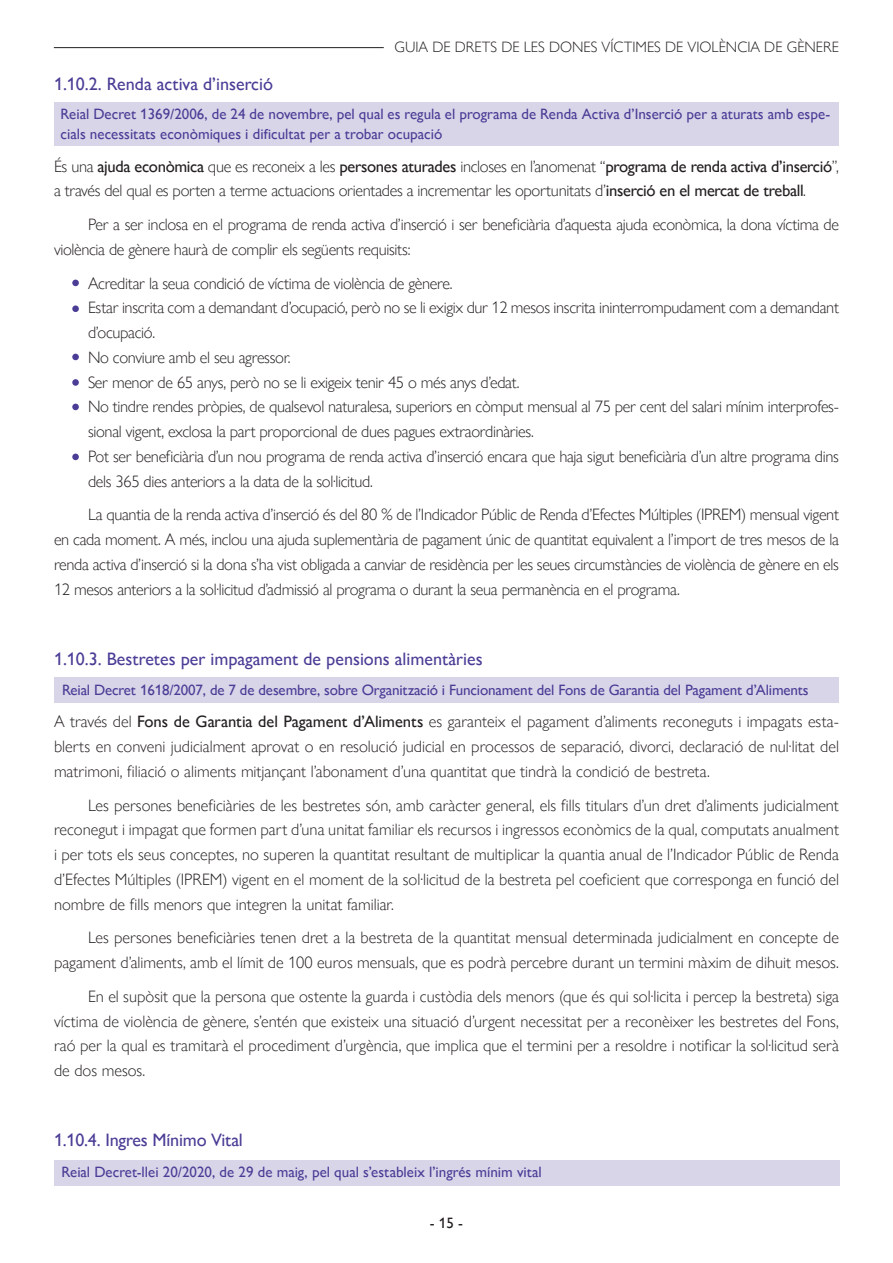
<style>
.page{position:relative;width:893px;height:1263px;background:#fff}
.page>*{position:absolute;margin:0;border:0;box-sizing:border-box;transform-origin:0 0}
.titulo3{font:500 18px "Gill Sans Nova";color:#4b3d96}
.t1{font:300 16.5px/24.8px "Gill Sans Nova";letter-spacing:-.02em;color:#231f20}
.t2{font:300 16.5px/24.8px "Gill Sans Nova";color:#231f20;text-align:right}
.t3{font:500 15px/19.5px "Gill Sans Nova";color:#4b3d96}
.t4{font:300 15px "Gill Sans Nova";color:#231f20}
.t5{font:500 15px "Gill Sans Nova";color:#231f20}
.s1{font-weight:500}
</style>
<div class="page">
<hr style="left:54px;top:47px;width:330px;height:1px;background:#231f20">
<div style="left:72px;top:280px;width:7px;height:6px;background:#4b3d96;border-radius:50%"></div>
<div style="left:72px;top:305px;width:7px;height:7px;background:#4b3d96;border-radius:50%"></div>
<div style="left:72px;top:354px;width:7px;height:6px;background:#4b3d96;border-radius:50%"></div>
<div style="left:72px;top:379px;width:7px;height:7px;background:#4b3d96;border-radius:50%"></div>
<div style="left:72px;top:404px;width:7px;height:6px;background:#4b3d96;border-radius:50%"></div>
<div style="left:72px;top:454px;width:7px;height:6px;background:#4b3d96;border-radius:50%"></div>
<div style="left:54px;top:103px;width:785px;height:43px;background:#d9d5e9"></div>
<div style="left:54px;top:677px;width:785px;height:26px;background:#d9d5e9"></div>
<div style="left:54px;top:1160px;width:785px;height:26px;background:#d9d5e9"></div>
<p class="titulo3" style="left:54px;top:73px;width:220px">1.10.2. Renda activa d’inserció</p>
<p class="t4" style="left:394px;top:38px;width:446px">GUIA DE DRETS DE LES DONES VÍCTIMES DE VIOLÈNCIA DE GÈNERE</p>
<p class="t3" style="left:61px;top:104px;width:771px">Reial Decret 1369/2006, de 24 de novembre, pel qual es regula el programa de Renda Activa d’Inserció per a aturats amb espe&shy;cials necessitats econòmiques i dificultat per a trobar ocupació</p>
<p class="t1" style="left:54px;top:154px;width:786px">És una <span class="s1">ajuda econòmica</span> que es reconeix a les <span class="s1">persones aturades</span> incloses en l’anomenat “<span class="s1">programa de renda activa d’inserció</span>”, a través del qual es porten a terme actuacions orientades a incrementar les oportunitats d’<span class="s1">inserció en el mercat de treball</span>.</p>
<p class="t1" style="left:54px;top:212px;width:786px;text-indent:34px">Per a ser inclosa en el programa de renda activa d’inserció i ser beneficiària d’aquesta ajuda econòmica, la dona víctima de violència de gènere haurà de complir els següents requisits:</p>
<p class="t1" style="left:88px;top:271px;width:366px">Acreditar la seua condició de víctima de violència de gènere.</p>
<p class="t1" style="left:88px;top:295px;width:752px">Estar inscrita com a demandant d’ocupació, però no se li exigix dur 12 mesos inscrita ininterrompudament com a demandant d’ocupació.</p>
<p class="t1" style="left:88px;top:345px;width:204px">No conviure amb el seu agressor.</p>
<p class="t1" style="left:88px;top:370px;width:433px">Ser menor de 65 anys, però no se li exigeix tenir 45 o més anys d’edat.</p>
<p class="t1" style="left:88px;top:394px;width:752px">No tindre rendes pròpies, de qualsevol naturalesa, superiors en còmput mensual al 75 per cent del salari mínim interprofes&shy;sional vigent, exclosa la part proporcional de dues pagues extraordinàries.</p>
<p class="t1" style="left:88px;top:444px;width:752px">Pot ser beneficiària d’un nou programa de renda activa d’inserció encara que haja sigut beneficiària d’un altre programa dins dels 365 dies anteriors a la data de la sol·licitud.</p>
<p class="t1" style="left:54px;top:502px;width:786px;text-align:justify;text-indent:34px">La quantia de la renda activa d’inserció és del 80 % de l’Indicador Públic de Renda d’Efectes Múltiples (IPREM) mensual vigent en cada moment. A més, inclou una ajuda suplementària de pagament únic de quantitat equivalent a l’import de tres mesos de la renda activa d’inserció si la dona s’ha vist obligada a canviar de residència per les seues circumstàncies de violència de gènere en els 12 mesos anteriors a la sol·licitud d’admissió al programa o durant la seua permanència en el programa.</p>
<p class="titulo3" style="left:54px;top:647px;width:430px">1.10.3. Bestretes per impagament de pensions alimentàries</p>
<p class="t3" style="left:62px;top:680px;width:748px">Reial Decret 1618/2007, de 7 de desembre, sobre Organització i Funcionament del Fons de Garantia del Pagament d’Aliments</p>
<p class="t1" style="left:54px;top:709px;width:786px;text-align:justify">A través del <span class="s1">Fons de Garantia del Pagament d’Aliments</span> es garanteix el pagament d’aliments reconeguts i impagats esta&shy;blerts en conveni judicialment aprovat o en resolució judicial en processos de separació, divorci, declaració de nul·litat del matrimoni, filiació o aliments mitjançant l’abonament d’una quantitat que tindrà la condició de bestreta.</p>
<p class="t1" style="left:54px;top:792px;width:786px;text-align:justify;text-indent:34px">Les persones beneficiàries de les bestretes són, amb caràcter general, els fills titulars d’un dret d’aliments judicialment reconegut i impagat que formen part d’una unitat familiar els recursos i ingressos econòmics de la qual, computats anualment i per tots els seus conceptes, no superen la quantitat resultant de multiplicar la quantia anual de l’Indicador Públic de Renda d’Efectes Múltiples (IPREM) vigent en el moment de la sol·licitud de la bestreta pel coeficient que corresponga en funció del nombre de fills menors que integren la unitat familiar.</p>
<p class="t2" style="left:54px;top:925px;width:786px">Les persones beneficiàries tenen dret a la bestreta de la quantitat mensual determinada judicialment en concepte de pagament d’aliments, amb el límit de 100 euros mensuals, que es podrà percebre durant un termini màxim de dihuit mesos.</p>
<p class="t1" style="left:54px;top:984px;width:787px;text-align:justify;text-indent:34px">En el supòsit que la persona que ostente la guarda i custòdia dels menors (que és qui sol·licita i percep la bestreta) siga víctima de violència de gènere, s’entén que existeix una situació d’urgent necessitat per a reconèixer les bestretes del Fons, raó per la qual es tramitarà el procediment d’urgència, que implica que el termini per a resoldre i notificar la sol·licitud serà de dos mesos.</p>
<p class="titulo3" style="left:54px;top:1129px;width:190px">1.10.4. Ingres Mínimo Vital</p>
<p class="t3" style="left:61px;top:1162px;width:482px">Reial Decret-llei 20/2020, de 29 de maig, pel qual s’estableix l’ingrés mínim vital</p>
<p class="t5" style="left:430px;top:1213px;width:35px">- 15 -</p>
</div>
